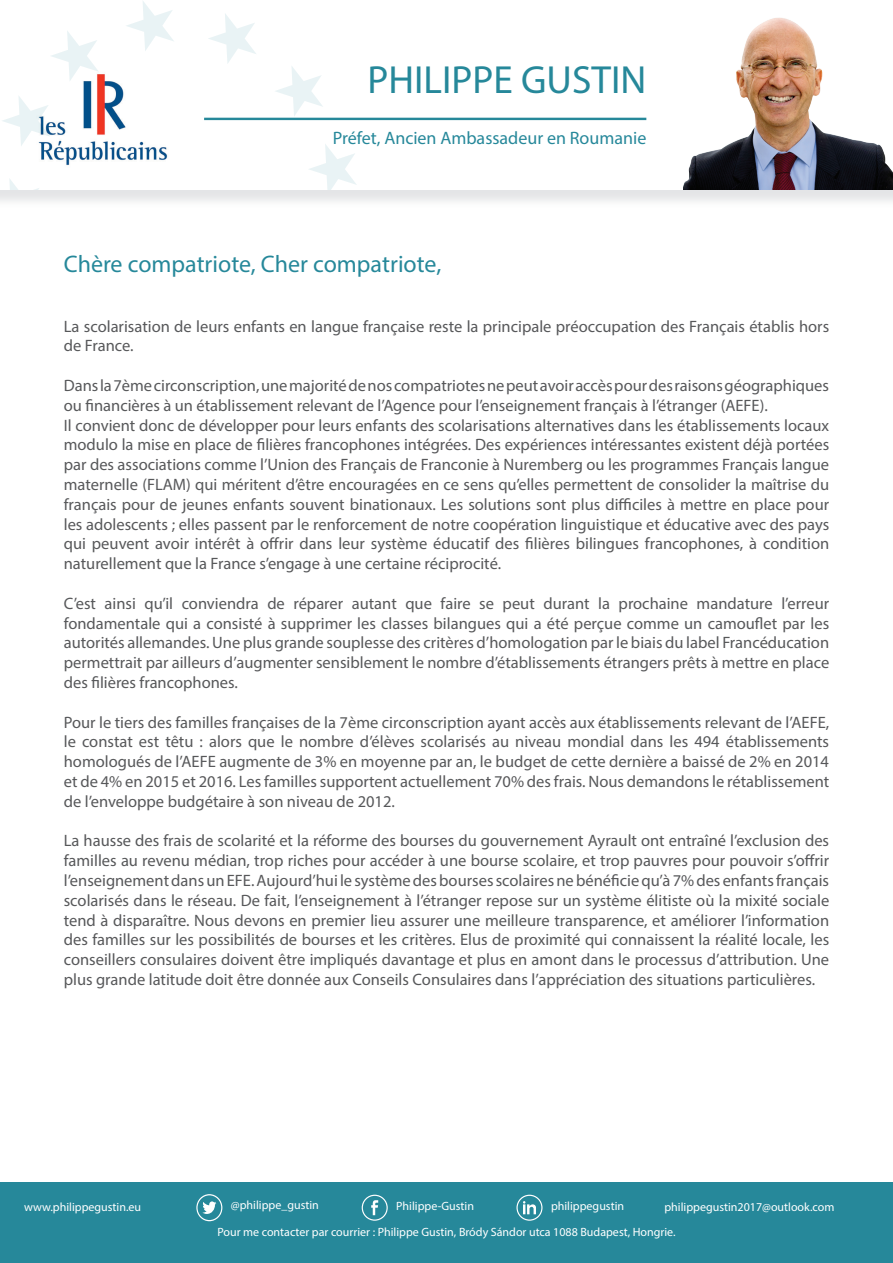
<style>
.page{position:relative;width:893px;height:1263px;background:#fff}
.page>*{position:absolute;margin:0;border:0;box-sizing:border-box;transform-origin:0 0}
.t1{font:39.3px "Myriad Pro";color:#26889a}
.t2{font:24px "Myriad Pro";color:#26889a}
.t3{font:18px "Myriad Pro";color:#26889a}
.t4{font:16.5px/19.8px "Myriad Pro";color:#57585a;text-align:justify}
.t5{font:12px "Myriad Pro";color:#fff}
</style>
<div class="page">
<div style="left:0;top:0;width:893px;height:208px;background:#dcdddf;opacity:.75"></div>
<div style="left:0;top:0;width:893px;height:189px;background:#fff"></div>
<svg style="left:208px;top:14px;width:48px;height:50px"></svg>
<svg style="left:275px;top:66px;width:48px;height:50px"></svg>
<svg style="left:309px;top:144px;width:48px;height:45px"></svg>
<svg style="left:9px;top:179px;width:30px;height:10px"></svg>
<svg style="left:2px;top:117px;width:11px;height:8px"></svg>
<svg style="left:51px;top:31px;width:47px;height:40px"></svg>
<svg style="left:126px;top:1px;width:48px;height:50px"></svg>
<img style="left:683px;top:17px;width:210px;height:172px">
<img style="left:13px;top:71px;width:155px;height:95px">
<div style="left:0;top:1182px;width:893px;height:81px;background:#26889a"></div>
<svg style="left:362px;top:1195px;width:26px;height:26px"></svg>
<svg style="left:196px;top:1194px;width:26px;height:27px"></svg>
<svg style="left:516px;top:1195px;width:26px;height:26px"></svg>
<hr style="left:204px;top:118px;width:442px;height:2px;background:#26889a">
<h1 class="t1" style="left:368px;top:56px;width:280px">PHILIPPE GUSTIN</h1>
<p class="t3" style="left:333px;top:127px;width:315px">Préfet, Ancien Ambassadeur en Roumanie</p>
<h2 class="t2" style="left:64px;top:249px;width:379px">Chère compatriote, Cher compatriote,</h2>
<p class="t4" style="left:64px;top:316px;width:767px">La scolarisation de leurs enfants en langue française reste la principale préoccupation des Français établis hors de France.</p>
<p class="t4" style="left:64px;top:375px;width:767px;text-align:left">Dans la 7ème circonscription, une majorité de nos compatriotes ne peut avoir accès pour des raisons géographiques ou financières à un établissement relevant de l’Agence pour l’enseignement français à l’étranger (AEFE).<br>Il convient donc de développer pour leurs enfants des scolarisations alternatives dans les établissements locaux modulo la mise en place de filières francophones intégrées. Des expériences intéressantes existent déjà portées par des associations comme l’Union des Français de Franconie à Nuremberg ou les programmes Français langue maternelle (FLAM) qui méritent d’être encouragées en ce sens qu’elles permettent de consolider la maîtrise du français pour de jeunes enfants souvent binationaux. Les solutions sont plus difficiles à mettre en place pour les adolescents ; elles passent par le renforcement de notre coopération linguistique et éducative avec des pays qui peuvent avoir intérêt à offrir dans leur système éducatif des filières bilingues francophones, à condition naturellement que la France s’engage à une certaine réciprocité.</p>
<p class="t4" style="left:64px;top:593px;width:767px">C’est ainsi qu’il conviendra de réparer autant que faire se peut durant la prochaine mandature l’erreur fondamentale qui a consisté à supprimer les classes bilangues qui a été perçue comme un camouflet par les autorités allemandes. Une plus grande souplesse des critères d’homologation par le biais du label Francéducation permettrait par ailleurs d’augmenter sensiblement le nombre d’établissements étrangers prêts à mettre en place des filières francophones.</p>
<p class="t4" style="left:64px;top:712px;width:767px">Pour le tiers des familles françaises de la 7ème circonscription ayant accès aux établissements relevant de l’AEFE, le constat est têtu : alors que le nombre d’élèves scolarisés au niveau mondial dans les 494 établissements homologués de l’AEFE augmente de 3% en moyenne par an, le budget de cette dernière a baissé de 2% en 2014 et de 4% en 2015 et 2016. Les familles supportent actuellement 70% des frais. Nous demandons le rétablissement de l’enveloppe budgétaire à son niveau de 2012.</p>
<p class="t4" style="left:64px;top:831px;width:767px">La hausse des frais de scolarité et la réforme des bourses du gouvernement Ayrault ont entraîné l’exclusion des familles au revenu médian, trop riches pour accéder à une bourse scolaire, et trop pauvres pour pouvoir s’offrir l’enseignement dans un EFE. Aujourd’hui le système des bourses scolaires ne bénéficie qu’à 7% des enfants français scolarisés dans le réseau. De fait, l’enseignement à l’étranger repose sur un système élitiste où la mixité sociale tend à disparaître. Nous devons en premier lieu assurer une meilleure transparence, et améliorer l’information des familles sur les possibilités de bourses et les critères. Elus de proximité qui connaissent la réalité locale, les conseillers consulaires doivent être impliqués davantage et plus en amont dans le processus d’attribution. Une plus grande latitude doit être donnée aux Conseils Consulaires dans l’appréciation des situations particulières.</p>
<p class="t5" style="left:24px;top:1199px;width:119px">www.philippegustin.eu</p>
<p class="t5" style="left:231px;top:1198px;width:89px">@philippe_gustin</p>
<p class="t5" style="left:396px;top:1199px;width:79px">Philippe-Gustin</p>
<p class="t5" style="left:551px;top:1199px;width:75px">philippegustin</p>
<p class="t5" style="left:664px;top:1199px;width:171px">philippegustin2017@outlook.com</p>
<p class="t5" style="left:217px;top:1224px;width:460px">Pour me contacter par courrier : Philippe Gustin, Bródy Sándor utca 1088 Budapest, Hongrie.</p>
</div>
